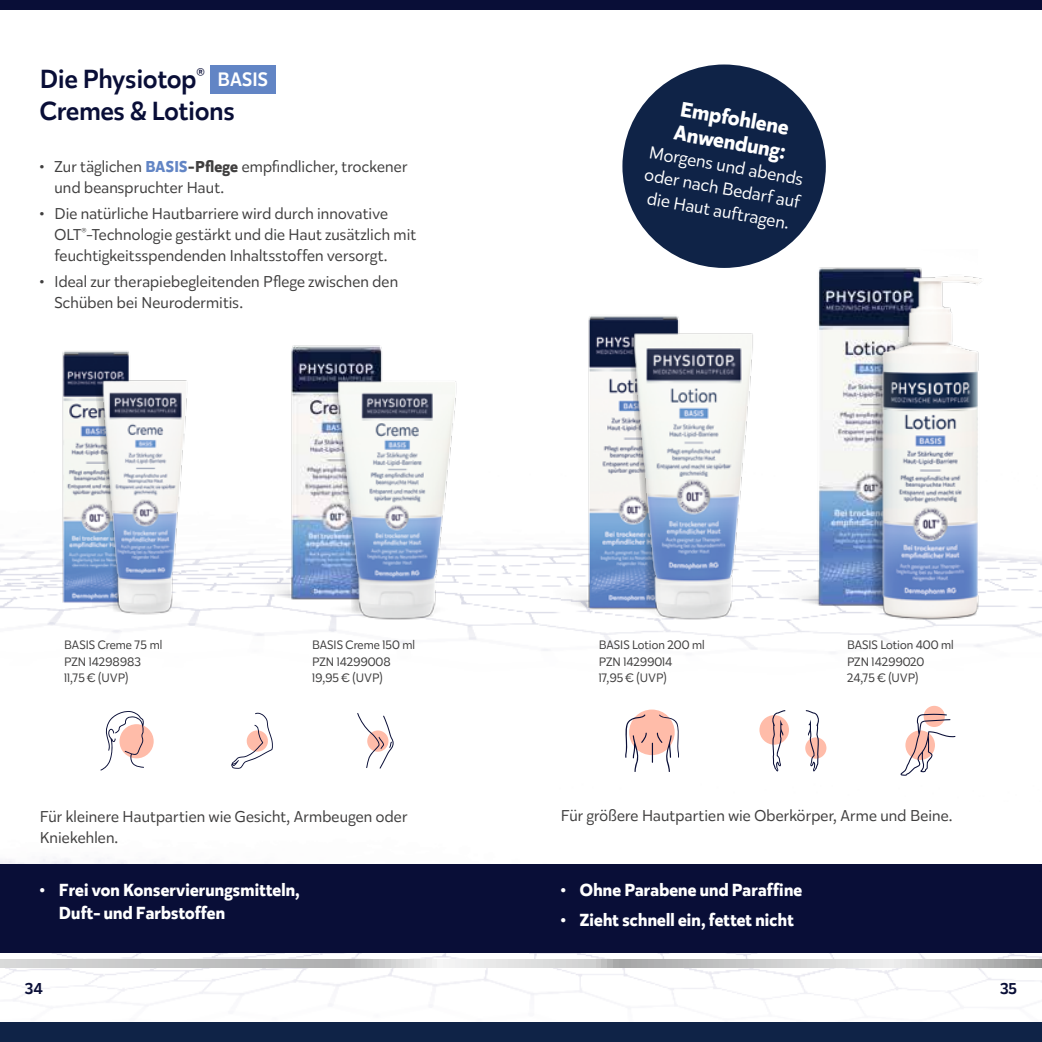
<style>
.page{position:relative;width:1042px;height:1042px;background:#fff}
.page>*{position:absolute;margin:0;border:0;box-sizing:border-box;transform-origin:0 0}
.t1{font:500 26.25px/31.5px "Karu";letter-spacing:.005em;color:#090e37}
.t2{font:700 21px/24.5px "Karu";color:#fff}
.t3{font:700 17.5px/22.8px "Karu";letter-spacing:.01em;color:#fff}
.t4{font:17.5px/22.8px "Karu";color:#fff;text-align:center}
.t5{font:15.75px/21px "Karu";letter-spacing:.01em;color:#403f3f}
.t6{font:500 15.75px "Karu";color:#090e37}
.t7{font:12.25px/16.4px "Karu";color:#403f3f}
.s1{font-size:19.43px;color:#fff}
.s2{font-weight:500}
.s3{font-weight:700;color:#6285c5}
.s4{font-weight:700}
</style>
<div class="page">
<img style="left:0;top:859px;width:1042px;height:145px">
<img style="left:0;top:544px;width:1042px;height:107px">
<div style="left:622px;top:64px;width:204px;height:204px;background:#0f2347;border-radius:50%"></div>
<div style="left:210px;top:65px;width:66px;height:28px;background:#6285c5"></div>
<img style="left:16px;top:351px;width:113px;height:282px">
<img style="left:230px;top:345px;width:152px;height:281px">
<img style="left:544px;top:316px;width:171px;height:330px">
<img style="left:762px;top:249px;width:98px;height:386px">
<div style="left:119px;top:724px;width:35px;height:34px;background:#ffbca9;border-radius:50%"></div>
<svg style="left:100px;top:711px;width:44px;height:60px"></svg>
<svg style="left:231px;top:713px;width:42px;height:56px"></svg>
<svg style="left:357px;top:713px;width:37px;height:56px"></svg>
<div style="left:805px;top:737px;width:21px;height:21px;background:#ffbca9;border-radius:50%"></div>
<div style="left:759px;top:715px;width:30px;height:30px;background:#ffbca9;border-radius:50%"></div>
<svg style="left:772px;top:710px;width:47px;height:62px"></svg>
<svg style="left:923px;top:706px;width:22px;height:21px"></svg>
<svg style="left:900px;top:714px;width:55px;height:62px"></svg>
<svg style="left:629px;top:709px;width:45px;height:46px"></svg>
<svg style="left:625px;top:714px;width:54px;height:58px"></svg>
<img style="left:618px;top:319px;width:163px;height:318px">
<img style="left:312px;top:356px;width:169px;height:290px">
<img style="left:93px;top:364px;width:135px;height:278px">
<img style="left:860px;top:267px;width:174px;height:370px">
<div style="left:0;top:0;width:1042px;height:10px;background:#090e37"></div>
<div style="left:0;top:864px;width:1042px;height:88px;background:#090e37"></div>
<svg style="left:0;top:959px;width:1042px;height:8px;background:#cacaca"></svg>
<div style="left:0;top:1022px;width:1042px;height:20px;background:#0f2347"></div>
<h1 class="t1" style="left:40px;top:63px;width:230px">Die Physiotop<sup>®</sup> <span class="s1">BASIS<br></span>Cremes &amp; Lotions</h1>
<p class="t5" style="left:55px;top:156px;width:354px;text-indent:-15px"><span class="s2">•</span> Zur täglichen <span class="s3">BASIS</span><span class="s4">-Pflege</span> empfindlicher, trockener und beanspruchter Haut.</p>
<p class="t5" style="left:55px;top:203px;width:363px;text-indent:-15px"><span class="s2">•</span> Die natürliche Hautbarriere wird durch innovative<br>OLT<sup>®</sup>-Technologie gestärkt und die Haut zusätzlich mit feuchtigkeitsspendenden Inhaltsstoffen versorgt.</p>
<p class="t5" style="left:55px;top:271px;width:345px;text-indent:-15px"><span class="s2">•</span> Ideal zur therapiebegleitenden Pflege zwischen den<br>Schüben bei Neurodermitis.</p>
<h2 class="t2" style="left:681px;top:96px;width:115px;rotate:10deg">Empfohlene<br>Anwendung:</h2>
<p class="t4" style="left:651px;top:141px;width:159px;rotate:10deg">Morgens und abends oder nach Bedarf auf die Haut auftragen.</p>
<p class="t7" style="left:64px;top:636px;width:100px">BASIS Creme 75 ml<br>PZN 14298983<br>11,75 € (UVP)</p>
<p class="t7" style="left:599px;top:636px;width:107px">BASIS Lotion 200 ml<br>PZN 14299014<br>17,95 € (UVP)</p>
<p class="t7" style="left:312px;top:636px;width:105px">BASIS Creme 150 ml<br>PZN 14299008<br>19,95 € (UVP)</p>
<p class="t7" style="left:847px;top:636px;width:108px">BASIS Lotion 400 ml<br>PZN 14299020<br>24,75 € (UVP)</p>
<p class="t5" style="left:40px;top:805px;width:369px">Für kleinere Hautpartien wie Gesicht, Armbeugen oder<br>Kniekehlen.</p>
<p class="t5" style="left:561px;top:804px;width:393px">Für größere Hautpartien wie Oberkörper, Arme und Beine.</p>
<p class="t3" style="left:59px;top:879px;width:242px;text-indent:-19px">• Frei von Konservierungsmitteln,<br>Duft- und Farbstoffen</p>
<p class="t3" style="left:561px;top:879px;width:243px">• Ohne Parabene und Paraffine</p>
<p class="t3" style="left:561px;top:909px;width:235px">• Zieht schnell ein, fettet nicht</p>
<p class="t6" style="left:25px;top:978px;width:19px">34</p>
<p class="t6" style="left:1000px;top:978px;width:19px">35</p>
</div>
